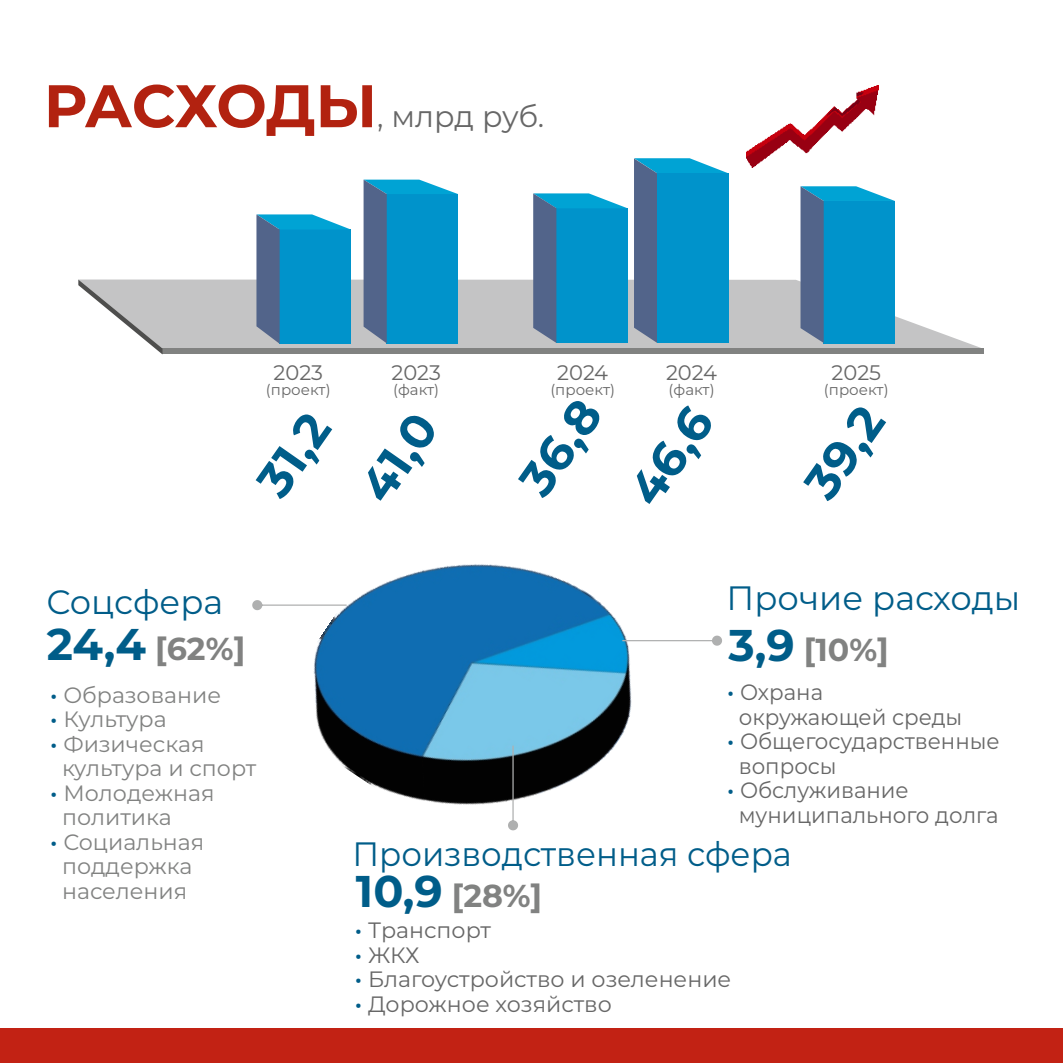
<style>
.page{position:relative;width:1063px;height:1063px;background:#fff}
.page>*{position:absolute;margin:0;border:0;box-sizing:border-box;transform-origin:0 0}
.t1{font:700 48px/87.8px "Montserrat";color:#005d89}
.t2{font:33.75px "Montserrat";color:#005d89;scale:.96 1}
.t3{font:33.75px "Montserrat";color:#005d89}
.t4{font:700 31.75px "Montserrat";color:#818281}
.t5{font:30px "Montserrat";color:#676767}
.t6{font:22.25px "Montserrat";color:#818281}
.t7{font:22.25px "Montserrat";color:#676767;scale:.96 1}
.t8{font:22.25px/24.5px "Montserrat";color:#676767}
.t9{font:21px "Montserrat";color:#676767}
.t10{font:15px "Montserrat";color:#676767}
.s1{font-weight:700;font-size:60px;color:#b22210}
.s2{font-size:44.5px;color:#005d89}
.s3{font-weight:700;color:#005d89}
</style>
<div class="page">
<svg style="left:163px;top:280px;width:818px;height:68px;fill:#c4c4c5"></svg>
<svg style="left:256px;top:214px;width:95px;height:130px;background:#1c8ebf"></svg>
<svg style="left:364px;top:180px;width:94px;height:163px;background:#188cbe"></svg>
<svg style="left:533px;top:193px;width:95px;height:150px;background:#1a8dbe"></svg>
<svg style="left:634px;top:158px;width:94px;height:185px;background:#517b9f"></svg>
<div style="left:657px;top:173px;width:71px;height:170px;background:#0093cb"></div>
<svg style="left:801px;top:186px;width:94px;height:157px;background:#198cbe"></svg>
<div style="left:163px;top:348px;width:821px;height:6px;background:#818281"></div>
<img style="left:746px;top:86px;width:132px;height:82px">
<svg style="left:78px;top:280px;width:85px;height:74px"></svg>
<img style="left:313px;top:564px;width:319px;height:267px">
<svg style="left:622px;top:636px;width:100px;height:10px"></svg>
<svg style="left:252px;top:600px;width:95px;height:10px"></svg>
<svg style="left:508px;top:746px;width:10px;height:84px"></svg>
<div style="left:0;top:1028px;width:1063px;height:34px;background:#c22214"></div>
<h3 class="t5" style="left:44px;top:98px;width:502px"><span class="s1">РАСХОДЫ</span>, млрд руб.</h3>
<p class="t9" style="left:274px;top:359px;width:51px">2023</p>
<p class="t10" style="left:266px;top:381px;width:66px">(проект)</p>
<p class="t9" style="left:391px;top:359px;width:51px">2023</p>
<p class="t10" style="left:393px;top:381px;width:47px">(факт)</p>
<h1 class="t1" style="left:264px;top:421px;width:97px;text-indent:-55px;rotate:-55deg">31,2<br>41,0</h1>
<p class="t9" style="left:557px;top:359px;width:53px">2024</p>
<p class="t10" style="left:550px;top:381px;width:66px">(проект)</p>
<p class="t9" style="left:666px;top:359px;width:53px">2024</p>
<p class="t10" style="left:669px;top:381px;width:47px">(факт)</p>
<p class="t9" style="left:832px;top:359px;width:51px">2025</p>
<p class="t10" style="left:824px;top:381px;width:66px">(проект)</p>
<h1 class="t1" style="left:523px;top:417px;width:108px;line-height:95.5px;text-indent:-55px;rotate:-55deg">36,8<br>46,6</h1>
<h1 class="t1" style="left:780px;top:468px;width:101px;rotate:-55deg">39,2</h1>
<h2 class="t3" style="left:46px;top:581px;width:178px">Соцсфера</h2>
<h3 class="t4" style="left:47px;top:629px;width:200px"><span class="s2">24,4</span> [62%]</h3>
<p class="t6" style="left:50px;top:681px;width:172px"><span class="s3">·</span> Образование</p>
<p class="t6" style="left:50px;top:706px;width:118px"><span class="s3">·</span> Культура</p>
<p class="t6" style="left:50px;top:730px;width:156px"><span class="s3">·</span> Физическая</p>
<p class="t6" style="left:62px;top:755px;width:196px">культура и спорт</p>
<p class="t6" style="left:50px;top:779px;width:166px"><span class="s3">·</span> Молодежная</p>
<p class="t6" style="left:62px;top:804px;width:111px">политика</p>
<p class="t6" style="left:50px;top:828px;width:155px"><span class="s3">·</span> Социальная</p>
<p class="t6" style="left:62px;top:853px;width:132px">поддержка</p>
<p class="t6" style="left:62px;top:877px;width:127px">населения</p>
<h2 class="t3" style="left:727px;top:578px;width:295px">Прочие расходы</h2>
<h3 class="t4" style="left:729px;top:631px;width:162px"><span class="s2">3,9</span> [10%]</h3>
<p class="t7" style="left:728px;top:679px;width:101px"><span class="s3">·</span> Охрана</p>
<p class="t7" style="left:739px;top:703px;width:234px">окружающей среды</p>
<p class="t7" style="left:728px;top:728px;width:285px"><span class="s3">·</span> Общегосударственные</p>
<p class="t7" style="left:739px;top:752px;width:104px">вопросы</p>
<p class="t7" style="left:728px;top:777px;width:190px"><span class="s3">·</span> Обслуживание</p>
<p class="t7" style="left:739px;top:801px;width:272px">муниципального долга</p>
<h2 class="t2" style="left:352px;top:833px;width:459px">Производственная сфера</h2>
<h3 class="t4" style="left:356px;top:876px;width:188px"><span class="s2">10,9</span> [28%]</h3>
<p class="t8" style="left:355px;top:918px;width:378px"><span class="s3">·</span> Транспорт<br><span class="s3">·</span> ЖКХ<br><span class="s3">·</span> Благоустройство и озеленение <span class="s3">·</span> Дорожное хозяйство</p>
</div>
